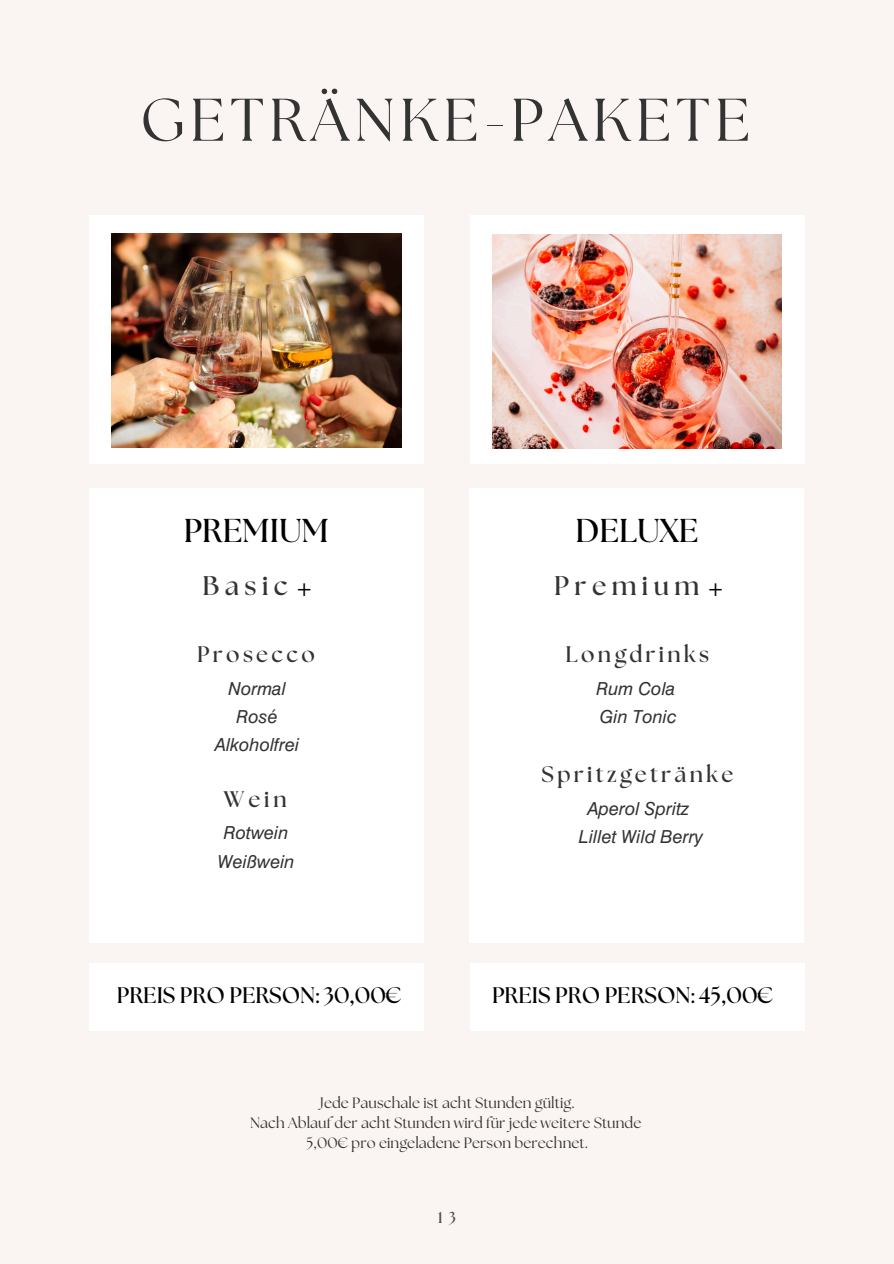
<style>
.page{position:relative;width:894px;height:1264px;background:#fff}
.page>*{position:absolute;margin:0;border:0;box-sizing:border-box;transform-origin:0 0}
.t1{font:60px "The Seasons";letter-spacing:.085em;color:#333}
.t2{font:700 33px "The Seasons";color:#000}
.t3{font:700 27px "The Seasons";letter-spacing:.2em;color:#333}
.t4{font:700 22.5px "The Seasons";color:#000}
.t5{font:700 22.5px "The Seasons";letter-spacing:.14em;color:#333}
.t6{font:italic 21.15px "Swiss 721";color:#000}
.t7{font:italic 18px/28.2px "Swiss 721";letter-spacing:.005em;color:#333;text-align:center}
.t8{font:700 15.9px "The Seasons";color:#544b43}
.t9{font:15px "The Seasons";letter-spacing:.005em;color:#333}
</style>
<div class="page">
<div style="left:0;top:0;width:893px;height:1263px;background:#faf5f2"></div>
<div style="left:89px;top:488px;width:335px;height:454px;background:#fff"></div>
<div style="left:89px;top:963px;width:335px;height:68px;background:#fff"></div>
<div style="left:89px;top:215px;width:335px;height:248px;background:#fff"></div>
<img style="left:112px;top:233px;width:289px;height:214px">
<div style="left:469px;top:488px;width:335px;height:454px;background:#fff"></div>
<div style="left:469px;top:963px;width:335px;height:68px;background:#fff"></div>
<div style="left:469px;top:215px;width:335px;height:248px;background:#fff"></div>
<img style="left:492px;top:234px;width:289px;height:214px">
<h3 class="t1" style="left:140px;top:93px;width:611px">GETRÄNKE-PAKETE</h3>
<h1 class="t2" style="left:184px;top:515px;width:147px">PREMIUM</h1>
<p class="t2" style="left:575px;top:515px;width:125px">DELUXE</p>
<h5 class="t3" style="left:202px;top:573px;width:87px">Basic</h5>
<h6 class="t6" style="left:295px;top:576px;width:19px">+</h6>
<h5 class="t3" style="left:554px;top:573px;width:147px">Premium</h5>
<h6 class="t6" style="left:706px;top:576px;width:19px">+</h6>
<p class="t5" style="left:197px;top:643px;width:119px">Prosecco</p>
<h3 class="t7" style="left:215px;top:674px;width:86px">Normal<br>Rosé<br>Alkoholfrei</h3>
<h2 class="t5" style="left:223px;top:788px;width:65px">Wein</h2>
<h4 class="t7" style="left:218px;top:818px;width:78px">Rotwein<br>Weißwein</h4>
<h2 class="t4" style="left:117px;top:985px;width:286px">PREIS PRO PERSON: 30,00€</h2>
<h6 class="t5" style="left:565px;top:643px;width:145px">Longdrinks</h6>
<h5 class="t7" style="left:596px;top:674px;width:82px;text-align:left">Rum Cola<br>Gin Tonic</h5>
<h6 class="t5" style="left:541px;top:764px;width:193px">Spritzgetränke</h6>
<h5 class="t7" style="left:578px;top:794px;width:125px">Aperol Spritz<br>Lillet Wild Berry</h5>
<h4 class="t4" style="left:492px;top:985px;width:282px">PREIS PRO PERSON: 45,00€</h4>
<p class="t9" style="left:320px;top:1095px;width:256px">Jede Pauschale ist acht Stunden gültig.</p>
<p class="t9" style="left:250px;top:1115px;width:393px">Nach Ablauf der acht Stunden wird für jede weitere Stunde</p>
<p class="t9" style="left:306px;top:1136px;width:283px">5,00€ pro eingeladene Person berechnet.</p>
<p class="t8" style="left:438px;top:1210px;width:19px">1 3</p>
</div>
